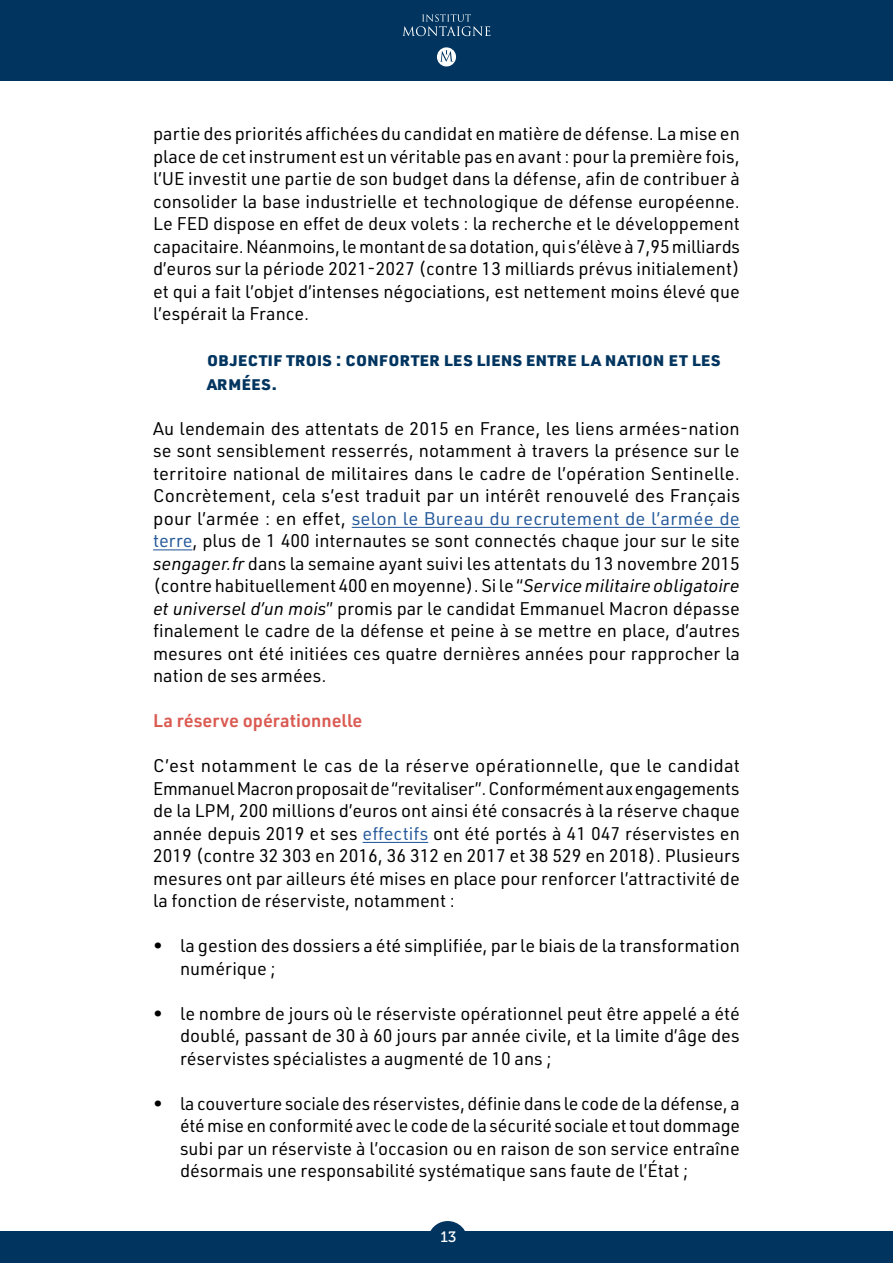
<style>
.page{position:relative;width:893px;height:1263px;background:#fff}
.page>*{position:absolute;margin:0;border:0;box-sizing:border-box;transform-origin:0 0}
.t1{font:700 19.5px/23.4px "URWDIN";letter-spacing:.01em;color:#013560}
.t2{font:18px/22.5px "URWDIN";color:#000;text-align:justify}
.t3{font:600 18px "URWDIN";color:#da5a52}
.t4{font:15px "Museo 500";color:#fff}
.s1{color:#275b9b}
.s2{font-style:italic}
</style>
<div class="page">
<div style="left:0;top:0;width:893px;height:81px;background:#013560"></div>
<svg style="left:403px;top:14px;width:87px;height:22px"></svg>
<svg style="left:437px;top:47px;width:19px;height:19px"></svg>
<div style="left:0;top:1232px;width:893px;height:31px;background:#013560"></div>
<div style="left:428px;top:1221px;width:40px;height:40px;background:#013560;border-radius:50%"></div>
<hr style="left:352px;top:527px;width:388px;height:1px;background:#275b9b">
<hr style="left:153px;top:549px;width:39px;height:1px;background:#275b9b">
<hr style="left:363px;top:842px;width:65px;height:1px;background:#275b9b">
<p class="t2" style="left:153px;top:122px;width:588px">partie des priorités affichées du candidat en matière de défense. La mise en place de cet instrument est un véritable pas en avant : pour la première fois, l’UE investit une partie de son budget dans la défense, afin de contribuer à consolider la base industrielle et technologique de défense européenne.<br>Le FED dispose en effet de deux volets : la recherche et le développement capacitaire. Néanmoins, le montant de sa dotation, qui s’élève à 7,95 milliards d’euros sur la période 2021-2027 (contre 13 milliards prévus initialement) et qui a fait l’objet d’intenses négociations, est nettement moins élevé que l’espérait la France.</p>
<p class="t1" style="left:207px;top:347px;width:515px">objectif trois : conforter les liens entre la nation et les armées.</p>
<p class="t2" style="left:153px;top:417px;width:588px">Au lendemain des attentats de 2015 en France, les liens armées-nation se sont sensiblement resserrés, notamment à travers la présence sur le territoire national de militaires dans le cadre de l’opération Sentinelle.<br>Concrètement, cela s’est traduit par un intérêt renouvelé des Français pour l’armée : en effet, <span class="s1">selon le Bureau du recrutement de l’armée de terre</span>, plus de 1 400 internautes se sont connectés chaque jour sur le site <span class="s2">sengager.fr</span> dans la semaine ayant suivi les attentats du 13 novembre 2015 (contre habituellement 400 en moyenne). Si le “<span class="s2">Service militaire obligatoire et universel d’un mois</span>” promis par le candidat Emmanuel Macron dépasse finalement le cadre de la défense et peine à se mettre en place, d’autres mesures ont été initiées ces quatre dernières années pour rapprocher la nation de ses armées.</p>
<p class="t3" style="left:153px;top:709px;width:211px">La réserve opérationnelle</p>
<p class="t2" style="left:153px;top:754px;width:588px">C’est notamment le cas de la réserve opérationnelle, que le candidat Emmanuel Macron proposait de “revitaliser”. Conformément aux engagements de la LPM, 200 millions d’euros ont ainsi été consacrés à la réserve chaque année depuis 2019 et ses <span class="s1">effectifs</span> ont été portés à 41 047 réservistes en 2019 (contre 32 303 en 2016, 36 312 en 2017 et 38 529 en 2018). Plusieurs mesures ont par ailleurs été mises en place pour renforcer l’attractivité de la fonction de réserviste, notamment :</p>
<p class="t2" style="left:180px;top:934px;width:561px;text-indent:-27px">• la gestion des dossiers a été simplifiée, par le biais de la transformation numérique ;</p>
<p class="t2" style="left:180px;top:1002px;width:561px;text-indent:-27px">• le nombre de jours où le réserviste opérationnel peut être appelé a été doublé, passant de 30 à 60 jours par année civile, et la limite d’âge des réservistes spécialistes a augmenté de 10 ans ;</p>
<p class="t2" style="left:180px;top:1092px;width:561px;text-indent:-27px">• la couverture sociale des réservistes, définie dans le code de la défense, a été mise en conformité avec le code de la sécurité sociale et tout dommage subi par un réserviste à l’occasion ou en raison de son service entraîne désormais une responsabilité systématique sans faute de l’État ;</p>
<p class="t4" style="left:441px;top:1228px;width:17px">13</p>
</div>
